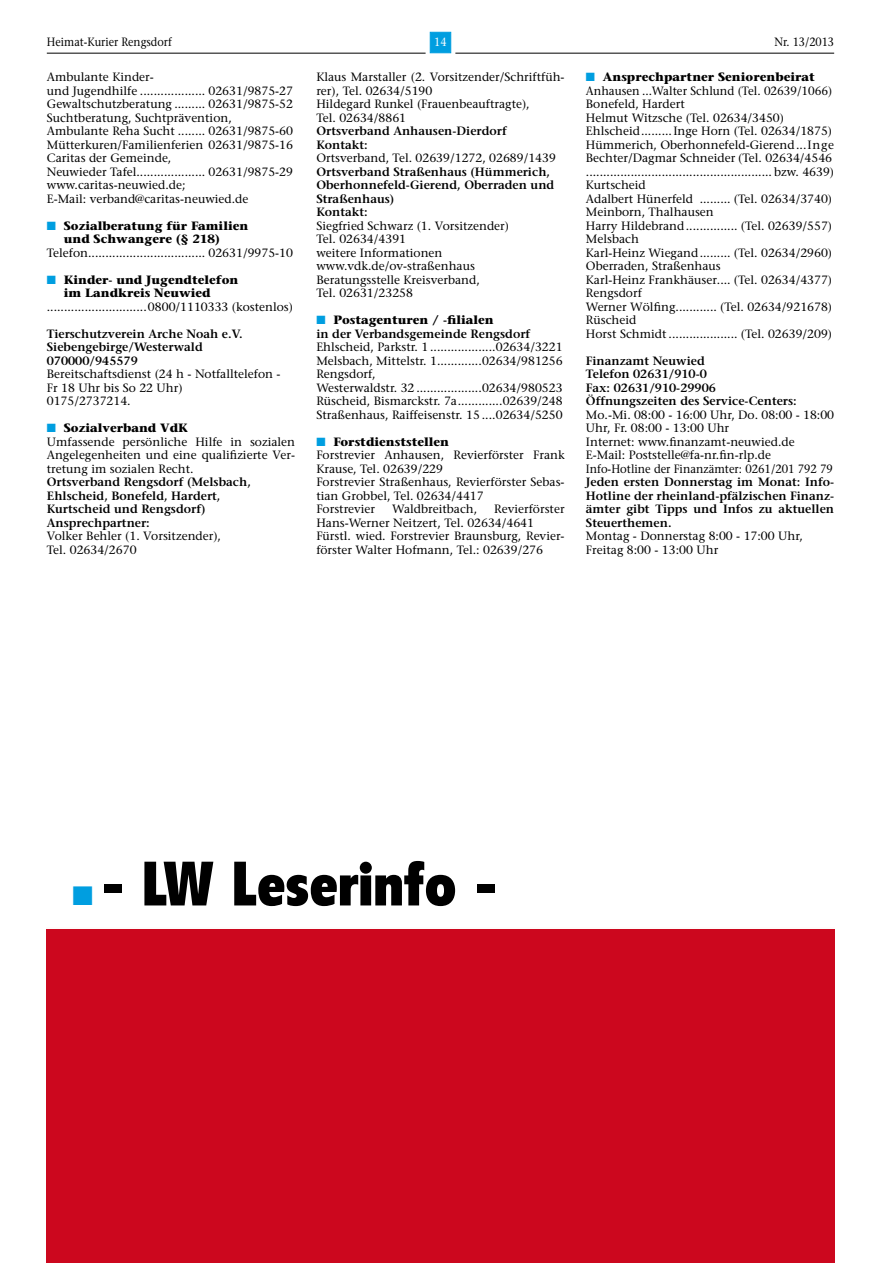
<style>
.page{position:relative;width:881px;height:1263px;background:#fff}
.page>*{position:absolute;margin:0;border:0;box-sizing:border-box;transform-origin:0 0}
.t1{font:900 condensed 61.5px "Flyer LT";color:#000}
.t2{font:12px/13.5px "Stone Serif LT";color:#000}
.t3{font:12px/13.5px "Stone Serif LT";color:#000;scale:.96 1}
.t4{font:600 12px/13.5px "Stone Serif LT";color:#000}
.t5{font:700 12px/13.5px "Stone Serif LT";color:#000}
.t6{font:12px "Stone Serif LT";color:#000;scale:.9 1}
.t7{font:12px "Stone Serif LT";color:#fff;scale:.9 1}
.s1{color:#009ee0}
.s2{font-weight:700}
</style>
<div class="page">
<hr style="left:47px;top:53px;width:378px;height:1px;background:#000">
<hr style="left:455px;top:53px;width:378px;height:1px;background:#000">
<div style="left:429px;top:32px;width:22px;height:21px;background:#009ee0;border:1px solid #009ee0"></div>
<div style="left:47px;top:929px;width:786px;height:334px;background:#cc071e"></div>
<p class="t6" style="left:47px;top:35px;width:140px">Heimat-Kurier Rengsdorf</p>
<p class="t7" style="left:434px;top:35px;width:15px">14</p>
<p class="t6" style="left:774px;top:35px;width:68px">Nr. 13/2013</p>
<p class="t3" style="left:585px;top:70px;width:260px"><span class="s1">■</span> <span class="s2">Ansprechpartner Seniorenbeirat </span>Anhausen ...Walter Schlund (Tel. 02639/1066)<br>Bonefeld, Hardert<br>Helmut Witzsche (Tel. 02634/3450)<br>Ehlscheid.........Inge Horn (Tel. 02634/1875)<br>Hümmerich, Oberhonnefeld-Gierend...Inge Bechter/Dagmar Schneider (Tel. 02634/4546 ...................................................... bzw. 4639)<br>Kurtscheid<br>Adalbert Hünerfeld ......... (Tel. 02634/3740)<br>Meinborn, Thalhausen<br>Harry Hildebrand............... (Tel. 02639/557)<br>Melsbach<br>Karl-Heinz Wiegand......... (Tel. 02634/2960)<br>Oberraden, Straßenhaus<br>Karl-Heinz Frankhäuser.... (Tel. 02634/4377)<br>Rengsdorf<br>Werner Wölfing............ (Tel. 02634/921678)<br>Rüscheid<br>Horst Schmidt .................... (Tel. 02639/209)</p>
<p class="t4" style="left:585px;top:354px;width:212px">Finanzamt Neuwied<br>Telefon 02631/910-0<br>Fax: 02631/910-29906<br>Öffnungszeiten des Service-Centers:</p>
<p class="t2" style="left:585px;top:408px;width:250px">Mo.-Mi. 08:00 - 16:00 Uhr, Do. 08:00 - 18:00<br>Uhr, Fr. 08:00 - 13:00 Uhr<br>Internet: www.finanzamt-neuwied.de E-Mail: Poststelle@fa-nr.fin-rlp.de Info-Hotline der Finanzämter: 0261/201 792 79</p>
<p class="t4" style="left:585px;top:475px;width:250px;text-align:justify">Jeden ersten Donnerstag im Monat: Info-Hotline der rheinland-pfälzischen Finanz&shy;ämter gibt Tipps und Infos zu aktuellen Steuerthemen.</p>
<p class="t2" style="left:585px;top:529px;width:218px">Montag - Donnerstag 8:00 - 17:00 Uhr,<br>Freitag 8:00 - 13:00 Uhr</p>
<p class="t2" style="left:316px;top:70px;width:250px">Klaus Marstaller (2. Vorsitzender/Schriftfüh&shy;rer), Tel. 02634/5190<br>Hildegard Runkel (Frauenbeauftragte),<br>Tel. 02634/8861</p>
<p class="t4" style="left:316px;top:124px;width:192px">Ortsverband Anhausen-Dierdorf<br>Kontakt:</p>
<p class="t2" style="left:316px;top:151px;width:241px">Ortsverband, Tel. 02639/1272, 02689/1439</p>
<p class="t4" style="left:316px;top:165px;width:239px">Ortsverband Straßenhaus (Hümmerich,<br>Oberhonnefeld-Gierend, Oberraden und<br>Straßenhaus)<br>Kontakt:</p>
<p class="t2" style="left:316px;top:219px;width:194px">Siegfried Schwarz (1. Vorsitzender)<br>Tel. 02634/4391<br>weitere Informationen www.vdk.de/ov-straßenhaus<br>Beratungsstelle Kreisverband,<br>Tel. 02631/23258</p>
<p class="t4" style="left:316px;top:313px;width:215px"><span class="s1">■</span> <span class="s2">Postagenturen / -filialen<br></span>in der Verbandsgemeinde Rengsdorf</p>
<p class="t2" style="left:316px;top:340px;width:248px">Ehlscheid, Parkstr. 1...................02634/3221<br>Melsbach, Mittelstr. 1.............02634/981256<br>Rengsdorf,<br>Westerwaldstr. 32 ...................02634/980523<br>Rüscheid, Bismarckstr. 7a.............02639/248<br>Straßenhaus, Raiffeisenstr. 15 ....02634/5250</p>
<p class="t2" style="left:316px;top:435px;width:250px"><span class="s1">■</span> <span class="s2">Forstdienststellen<br></span>Forstrevier Anhausen, Revierförster Frank<br>Krause, Tel. 02639/229<br>Forstrevier Straßenhaus, Revierförster Sebas&shy;tian Grobbel, Tel. 02634/4417<br>Forstrevier</p>
<p class="t2" style="left:47px;top:70px;width:247px">Ambulante Kinder-<br>und Jugendhilfe ................... 02631/9875-27<br>Gewaltschutzberatung ......... 02631/9875-52<br>Suchtberatung, Suchtprävention, Ambulante Reha Sucht ........ 02631/9875-60<br>Mütterkuren/Familienferien 02631/9875-16<br>Caritas der Gemeinde,<br>Neuwieder Tafel.................... 02631/9875-29 www.caritas-neuwied.de;<br>E-Mail: verband@caritas-neuwied.de</p>
<p class="t5" style="left:64px;top:218px;width:186px;text-indent:-17px"><span class="s1">■</span> Sozialberatung für Familien und Schwangere (§ 218)</p>
<p class="t2" style="left:47px;top:246px;width:247px">Telefon.................................. 02631/9975-10</p>
<p class="t5" style="left:64px;top:272px;width:176px;text-indent:-17px"><span class="s1">■</span> Kinder- und Jugendtelefon im Landkreis Neuwied</p>
<p class="t2" style="left:47px;top:300px;width:247px">.............................0800/1110333 (kostenlos)</p>
<p class="t4" style="left:47px;top:327px;width:197px">Tierschutzverein Arche Noah e.V.<br>Siebengebirge/Westerwald<br>070000/945579</p>
<p class="t2" style="left:47px;top:367px;width:235px">Bereitschaftsdienst (24 h - Notfalltelefon -<br>Fr 18 Uhr bis So 22 Uhr)<br>0175/2737214.</p>
<p class="t2" style="left:47px;top:421px;width:250px"><span class="s1">■</span> <span class="s2">Sozialverband VdK<br></span>Umfassende persönliche Hilfe in sozialen Angelegenheiten und eine qualifizierte Ver&shy;tretung im sozialen Recht.</p>
<p class="t4" style="left:47px;top:475px;width:205px">Ortsverband Rengsdorf (Melsbach,<br>Ehlscheid, Bonefeld, Hardert,<br>Kurtscheid und Rengsdorf)<br>Ansprechpartner:</p>
<p class="t2" style="left:47px;top:529px;width:176px">Volker Behler (1. Vorsitzender),<br>Tel. 02634/2670</p>
<p class="t2" style="left:316px;top:502px;width:250px;text-indent:178px">Revierförster Hans-Werner Neitzert, Tel. 02634/4641<br>Fürstl. wied. Forstrevier Braunsburg, Revier&shy;förster Walter Hofmann, Tel.: 02639/276</p>
<p class="t2" style="left:392px;top:502px;width:86px">Waldbreitbach,</p>
<h1 class="t1" style="left:72px;top:847px;width:425px"><span class="s1">■</span> - LW Leserinfo -</h1>
</div>
